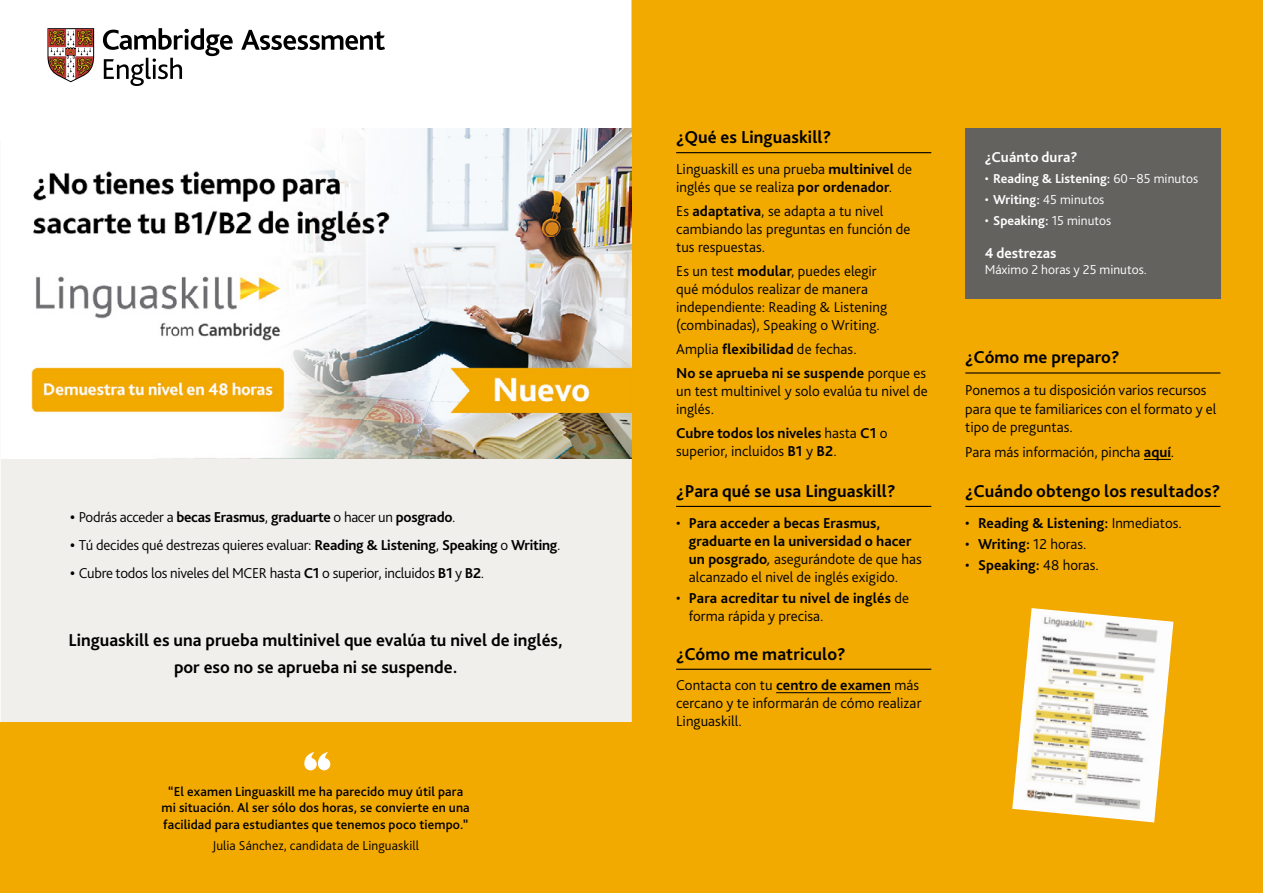
<style>
.page{position:relative;width:1263px;height:893px;background:#fff}
.page>*{position:absolute;margin:0;border:0;box-sizing:border-box;transform-origin:0 0}
.t1{font:700 18px/27px "Bliss Pro";color:#000;text-align:center}
.t2{font:300 15px/18px "Bliss Pro";color:#000}
.t3{font:700 15px/18px "Bliss Pro";letter-spacing:.005em;color:#000}
.t4{font:300 15px "Bliss Pro";letter-spacing:-.02em;color:#000}
.t5{font:700 15px "Bliss Pro";letter-spacing:-.02em;color:#000}
.t6{font:700 15px "Bliss Pro";color:#fff}
.t7{font:500 13.5px/16.5px "Bliss Pro";letter-spacing:.01em;color:#000;text-align:center}
.t8{font:300 13.5px "Bliss Pro";color:#fff}
.t9{font:300 13.5px "Bliss Pro";letter-spacing:.01em;color:#000}
.t10{font:700 13.5px "Bliss Pro";letter-spacing:.005em;color:#fff}
.s1{font-weight:300}
.s2{font-weight:700}
.s3{font-weight:400;font-style:italic}
</style>
<div class="page">
<div style="left:631px;top:0;width:632px;height:893px;background:#f2a900"></div>
<hr style="left:676px;top:152px;width:255px;height:1px;background:#000">
<hr style="left:676px;top:506px;width:255px;height:1px;background:#000">
<hr style="left:676px;top:669px;width:255px;height:1px;background:#000">
<hr style="left:776px;top:692px;width:115px;height:1px;background:#000">
<hr style="left:965px;top:372px;width:255px;height:2px;background:#000">
<svg style="left:1144px;top:459px;width:27px;height:1px"></svg>
<hr style="left:965px;top:506px;width:255px;height:1px;background:#000">
<div style="left:965px;top:128px;width:255px;height:170px;background:#63625f"></div>
<img style="left:1012px;top:608px;width:161px;height:214px">
<div style="left:1px;top:139px;width:630px;height:754px;background:#f1efec"></div>
<div style="left:1px;top:723px;width:641px;height:170px;background:#f2a900"></div>
<svg style="left:241px;top:30px;width:144px;height:20px"></svg>
<svg style="left:103px;top:28px;width:130px;height:58px"></svg>
<svg style="left:47px;top:28px;width:47px;height:54px"></svg>
<img style="left:2px;top:129px;width:629px;height:329px">
<svg style="left:304px;top:752px;width:26px;height:18px"></svg>
<p class="t5" style="left:70px;top:507px;width:387px">• <span class="s1">Podrás acceder a</span> becas Erasmus<span class="s1">,</span> graduarte <span class="s1">o hacer un</span> posgrado<span class="s1">.</span></p>
<p class="t2" style="left:70px;top:536px;width:492px"><span class="s2">•</span> Tú decides qué destrezas quieres evaluar: <span class="s2">Reading &amp; Listening</span>, <span class="s2">Speaking</span> o <span class="s2">Writing</span>.</p>
<p class="t4" style="left:70px;top:564px;width:416px"><span class="s2">•</span> Cubre todos los niveles del MCER hasta <span class="s2">C1</span> o superior, incluidos <span class="s2">B1</span> y <span class="s2">B2</span>.</p>
<p class="t1" style="left:69px;top:626px;width:496px">Linguaskill es una prueba multinivel que evalúa tu nivel de inglés, por eso no se aprueba ni se suspende.</p>
<p class="t7" style="left:162px;top:783px;width:310px">“El examen Linguaskill me ha parecido muy útil para mi situación. Al ser sólo dos horas, se convierte en una facilidad para estudiantes que tenemos poco tiempo.”</p>
<p class="t9" style="left:212px;top:837px;width:208px">Julia Sánchez, candidata de Linguaskill</p>
<p class="t1" style="left:676px;top:124px;width:157px">¿Qué es Linguaskill?</p>
<p class="t2" style="left:676px;top:160px;width:237px">Linguaskill es una prueba <span class="s2">multinivel</span> de inglés que se realiza <span class="s2">por ordenador</span>.</p>
<p class="t2" style="left:676px;top:202px;width:236px">Es <span class="s2">adaptativa</span>, se adapta a tu nivel cambiando las preguntas en función de tus respuestas.</p>
<p class="t2" style="left:676px;top:262px;width:213px">Es un test <span class="s2">modular</span>, puedes elegir qué módulos realizar de manera independiente: Reading &amp; Listening (combinadas), Speaking o Writing.</p>
<p class="t3" style="left:676px;top:337px;width:252px;line-height:24px"><span class="s1">Amplia</span> flexibilidad <span class="s1">de fechas.<br></span>No se aprueba ni se suspende <span class="s1">porque es</span></p>
<p class="t2" style="left:676px;top:382px;width:253px">un test multinivel y solo evalúa tu nivel de inglés.</p>
<p class="t3" style="left:676px;top:424px;width:213px">Cubre todos los niveles <span class="s1">hasta</span> C1 <span class="s1">o superior, incluidos</span> B1 <span class="s1">y</span> B2<span class="s1">.</span></p>
<p class="t1" style="left:676px;top:477px;width:221px">¿Para qué se usa Linguaskill?</p>
<p class="t3" style="left:689px;top:514px;width:234px;text-indent:-13px"><span class="s1">•</span> Para acceder a becas Erasmus, graduarte en la universidad o hacer un posgrado<span class="s3">,</span> <span class="s1">asegurándote de que has alcanzado el nivel de inglés exigido.</span></p>
<p class="t3" style="left:689px;top:589px;width:222px;text-indent:-13px"><span class="s1">•</span> Para acreditar tu nivel de inglés <span class="s1">de forma rápida y precisa.</span></p>
<p class="t1" style="left:676px;top:640px;width:171px">¿Cómo me matriculo?</p>
<p class="t2" style="left:676px;top:676px;width:247px">Contacta con tu <span class="s2">centro de examen</span> más cercano y te informarán de cómo realizar<br>Linguaskill.</p>
<p class="t6" style="left:985px;top:148px;width:94px">¿Cuánto dura?</p>
<p class="t10" style="left:985px;top:170px;width:215px"><span class="s1">•</span> Reading &amp; Listening: <span class="s1">60–85 minutos</span></p>
<p class="t8" style="left:985px;top:191px;width:121px">• <span class="s2">Writing:</span> 45 minutos</p>
<p class="t8" style="left:985px;top:212px;width:128px">• <span class="s2">Speaking:</span> 15 minutos</p>
<p class="t6" style="left:985px;top:244px;width:73px">4 destrezas</p>
<p class="t8" style="left:985px;top:261px;width:164px">Máximo 2 horas y 25 minutos.</p>
<p class="t1" style="left:965px;top:344px;width:156px">¿Cómo me preparo?</p>
<p class="t2" style="left:965px;top:381px;width:253px;line-height:18.8px">Ponemos a tu disposición varios recursos para que te familiarices con el formato y el tipo de preguntas.</p>
<p class="t2" style="left:965px;top:443px;width:210px">Para más información, pincha <span class="s2">aquí</span>.</p>
<p class="t1" style="left:965px;top:477px;width:257px">¿Cuándo obtengo los resultados?</p>
<p class="t3" style="left:965px;top:514px;width:218px"><span class="s1">•</span> Reading &amp; Listening: <span class="s1">Inmediatos.</span></p>
<p class="t2" style="left:965px;top:535px;width:123px">• <span class="s2">Writing:</span> 12 horas.</p>
<p class="t2" style="left:965px;top:556px;width:135px">• <span class="s2">Speaking:</span> 48 horas.</p>
</div>
